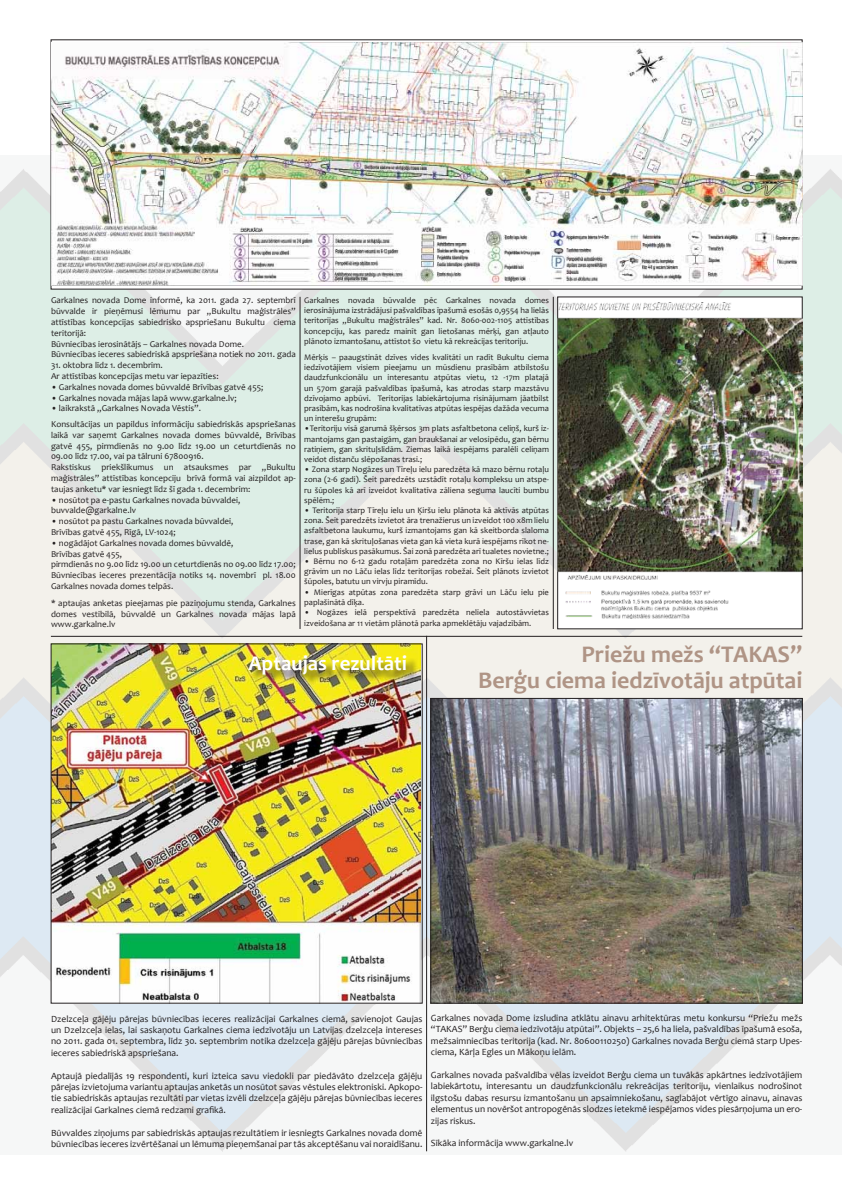
<style>
.page{position:relative;width:842px;height:1191px;background:#fff}
.page>*{position:absolute;margin:0;border:0;box-sizing:border-box;transform-origin:0 0}
.t1{font:700 24px/26px "Candara";color:#af9485;text-align:right}
.t2{font:700 21px "Candara";color:#fff}
.t3{font:9.5px/11.4px "Candara";color:#231f20;text-align:justify}
.t4{font:9px/10.8px "Candara";color:#231f20}
.t5{font:8.5px/10.2px "Candara";color:#231f20;text-align:justify}
</style>
<div class="page">
<img style="left:0;top:155px;width:842px;height:997px">
<hr style="left:51px;top:39px;width:751px;height:1px;background:#231f20">
<img style="left:53px;top:645px;width:367px;height:356px">
<div style="left:251px;top:657px;width:167px;height:29px;background:#231f20;opacity:.75"></div>
<div style="left:558px;top:297px;width:244px;height:332px;background:#fff"></div>
<img style="left:557px;top:302px;width:245px;height:316px">
<hr style="left:51px;top:636px;width:751px;height:1px;background:#231f20">
<hr style="left:300px;top:297px;width:1px;height:332px;background:#231f20">
<hr style="left:553px;top:297px;width:1px;height:332px;background:#231f20">
<hr style="left:426px;top:636px;width:1px;height:515px;background:#231f20">
<img style="left:433px;top:700px;width:367px;height:301px">
<div style="left:431px;top:698px;width:371px;height:305px;border:1px solid #231f20"></div>
<img style="left:51px;top:43px;width:751px;height:242px">
<p class="t4" style="left:51px;top:295px;width:246px">Garkalnes novada Dome informē, ka 2011. gada 27. septembrī būvvalde ir pieņēmusi lēmumu par „Bukultu maģistrāles” attīstības koncepcijas sabiedrisko apspriešanu Bukultu ciema teritorijā:<br>Būvniecības ierosinātājs – Garkalnes novada Dome.<br>Būvniecības ieceres sabiedriskā apspriešana notiek no 2011. gada</p>
<p class="t4" style="left:51px;top:360px;width:169px">31. oktobra līdz 1. decembrim.<br>Ar attīstības koncepcijas metu var iepazīties:</p>
<p class="t4" style="left:51px;top:381px;width:214px">• Garkalnes novada domes būvvaldē Brīvības gatvē 455;</p>
<p class="t4" style="left:51px;top:392px;width:187px">• Garkalnes novada mājas lapā www.garkalne.lv;</p>
<p class="t4" style="left:51px;top:400px;width:246px;line-height:15.6px">• laikrakstā „Garkalnes Novada Vēstis”.<br>Konsultācijas un papildus informāciju sabiedriskās apspriešanas</p>
<p class="t4" style="left:51px;top:429px;width:246px">laikā var saņemt Garkalnes novada domes būvvaldē, Brīvības gatvē 455, pirmdienās no 9.00 līdz 19.00 un ceturtdienās no 09.00 līdz 17.00, vai pa tālruni 67800916.<br>Rakstiskus priekšlikumus un atsauksmes par „Bukultu maģistrāles” attīstības koncepciju brīvā formā vai aizpildot ap&shy;taujas anketu* var iesniegt līdz šī gada 1. decembrim:</p>
<p class="t4" style="left:51px;top:494px;width:191px">• nosūtot pa e-pastu Garkalnes novada būvvaldei, buvvalde@garkalne.lv</p>
<p class="t4" style="left:51px;top:516px;width:184px">• nosūtot pa pastu Garkalnes novada būvvaldei,<br>Brīvības gatvē 455, Rīgā, LV-1024;</p>
<p class="t4" style="left:51px;top:537px;width:246px">• nogādājot Garkalnes novada domes būvvaldē,<br>Brīvības gatvē 455,<br>pirmdienās no 9.00 līdz 19.00 un ceturtdienās no 09.00 līdz 17.00; Būvniecības ieceres prezentācija notiks 14. novembrī pl. 18.00<br>Garkalnes novada domes telpās.</p>
<p class="t4" style="left:51px;top:597px;width:246px;text-align:justify">* aptaujas anketas pieejamas pie paziņojumu stenda, Garkalnes domes vestibilā, būvvaldē un Garkalnes novada mājas lapā www.garkalne.lv</p>
<p class="t5" style="left:304px;top:295px;width:246px">Garkalnes novada būvvalde pēc Garkalnes novada domes ierosinājuma izstrādājusi pašvaldības īpašumā esošās 0,9554 ha lielās teritorijas „Bukultu maģistrāles” kad. Nr. 8060-002-1105 attīstības koncepciju, kas paredz mainīt gan lietošanas mērķi, gan atļauto plānoto izmantošanu, attīstot šo vietu kā rekreācijas teritoriju.</p>
<p class="t5" style="left:304px;top:352px;width:246px">Mērķis – paaugstināt dzīves vides kvalitāti un radīt Bukultu ciema iedzīvotājiem visiem pieejamu un mūsdienu prasībām atbilstošu daudzfunkcionālu un interesantu atpūtas vietu, 12 -17m platajā un 570m garajā pašvaldības īpašumā, kas atrodas starp mazstāvu dzīvojamo apbūvi. Teritorijas labiekārtojuma risinājumam jāatbilst prasībām, kas nodrošina kvalitatīvas atpūtas iespējas dažāda vecuma un interešu grupām:</p>
<p class="t5" style="left:304px;top:423px;width:246px">•Teritoriju visā garumā šķērsos 3m plats asfaltbetona celiņš, kurš iz&shy;mantojams gan pastaigām, gan braukšanai ar velosipēdu, gan bērnu ratiņiem, gan skrituļslidām. Ziemas laikā iespējams paralēli celiņam veidot distanču slēpošanas trasi.;</p>
<p class="t5" style="left:304px;top:464px;width:246px">• Zona starp Nogāzes un Tīreļu ielu paredzēta kā mazo bērnu rotaļu zona (2-6 gadi). Šeit paredzēts uzstādīt rotaļu kompleksu un atspe&shy;ru šūpoles kā arī izveidot kvalitatīva zāliena seguma laucīti bumbu spēlēm.;</p>
<p class="t5" style="left:304px;top:505px;width:246px">• Teritorija starp Tīreļu ielu un Ķiršu ielu plānota kā aktīvās atpūtas zona. Šeit paredzēts izvietot āra trenažierus un izveidot 100 x8m lielu asfaltbetona laukumu, kurš izmantojams gan kā skeitborda slaloma trase, gan kā skrituļošanas vieta gan kā vieta kurā iespējams rīkot ne&shy;lielus publiskus pasākumus. Šai zonā paredzēta arī tualetes novietne.;</p>
<p class="t5" style="left:304px;top:556px;width:246px">• Bērnu no 6-12 gadu rotaļām paredzēta zona no Kīršu ielas līdz grāvim un no Lāču ielas līdz teritorijas robežai. Šeit plānots izvietot šūpoles, batutu un virvju piramīdu.</p>
<p class="t5" style="left:304px;top:587px;width:246px">• Mierīgas atpūtas zona paredzēta starp grāvi un Lāču ielu pie paplašinātā dīķa.</p>
<p class="t5" style="left:304px;top:607px;width:246px;line-height:10.8px">• Nogāzes ielā perspektīvā paredzēta neliela autostāvvietas izveidošana ar 11 vietām plānotā parka apmeklētāju vajadzībām.</p>
<h2 class="t2" style="left:248px;top:649px;width:160px">Aptaujas rezultāti</h2>
<h1 class="t1" style="left:478px;top:640px;width:326px">Priežu mežs “TAKAS”<br>Berģu ciema iedzīvotāju atpūtai</h1>
<p class="t3" style="left:51px;top:1012px;width:373px">Dzelzceļa gājēju pārejas būvniecības ieceres realizācijai Garkalnes ciemā, savienojot Gaujas un Dzelzceļa ielas, lai saskaņotu Garkalnes ciema iedzīvotāju un Latvijas dzelzceļa intereses no 2011. gada 01. septembra, līdz 30. septembrim notika dzelzceļa gājēju pārejas būvniecības ieceres sabiedriskā apspriešana.</p>
<p class="t3" style="left:51px;top:1069px;width:373px">Aptaujā piedalījās 19 respondenti, kuri izteica savu viedokli par piedāvāto dzelzceļa gājēju pārejas izvietojuma variantu aptaujas anketās un nosūtot savas vēstules elektroniski. Apkopo&shy;tie sabiedriskās aptaujas rezultāti par vietas izvēli dzelzceļa gājēju pārejas būvniecības ieceres realizācijai Garkalnes ciemā redzami grafikā.</p>
<p class="t3" style="left:51px;top:1126px;width:373px">Būvvaldes ziņojums par sabiedriskās aptaujas rezultātiem ir iesniegts Garkalnes novada domē būvniecības ieceres izvērtēšanai un lēmuma pieņemšanai par tās akceptēšanu vai noraidīšanu.</p>
<p class="t3" style="left:431px;top:1012px;width:373px">Garkalnes novada Dome izsludina atklātu ainavu arhitektūras metu konkursu “Priežu mežs “TAKAS” Berģu ciema iedzīvotāju atpūtai”. Objekts – 25,6 ha liela, pašvaldības īpašumā esoša, mežsaimniecības teritorija (kad. Nr. 80600110250) Garkalnes novada Berģu ciemā starp Upes&shy;ciema, Kārļa Egles un Mākoņu ielām.</p>
<p class="t3" style="left:431px;top:1069px;width:373px">Garkalnes novada pašvaldība vēlas izveidot Berģu ciema un tuvākās apkārtnes iedzīvotājiem labiekārtotu, interesantu un daudzfunkcionālu rekreācijas teritoriju, vienlaikus nodrošinot ilgstošu dabas resursu izmantošanu un apsaimniekošanu, saglabājot vērtīgo ainavu, ainavas elementus un novēršot antropogēnās slodzes ietekmē iespējamos vides piesārņojuma un ero&shy;zijas riskus.</p>
<p class="t3" style="left:431px;top:1137px;width:144px">Sīkāka informācija www.garkalne.lv</p>
</div>
